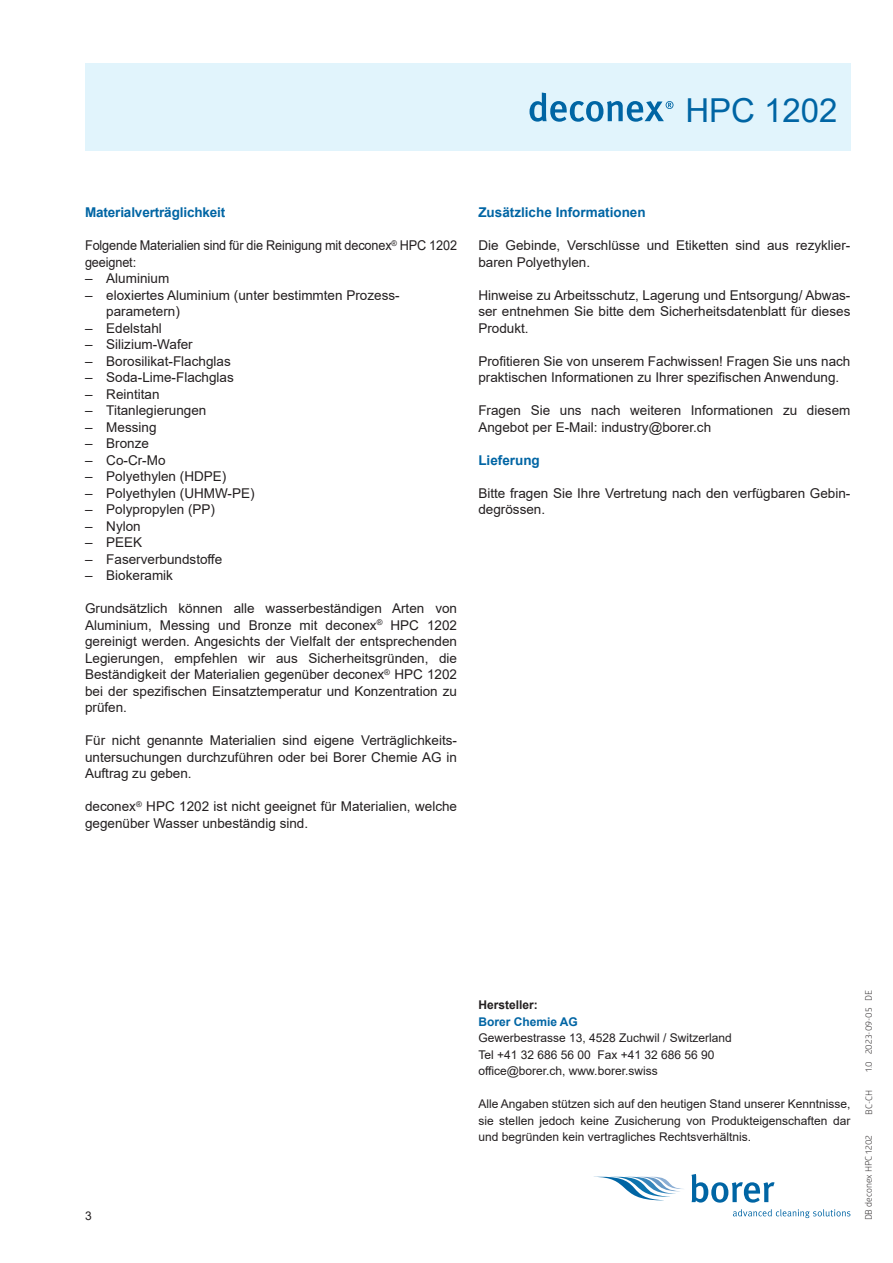
<style>
.page{position:relative;width:893px;height:1263px;background:#fff}
.page>*{position:absolute;margin:0;border:0;box-sizing:border-box;transform-origin:0 0}
.t1{font:33px "Arial";color:#0065a4}
.t2{font:13.5px/16.5px "Arial";color:#231f20}
.t3{font:13.5px/16.5px "Arial";color:#231f20;scale:.94 1}
.t4{font:700 13.5px "Arial";color:#0065a4}
.t5{font:12px/16.5px "Arial";color:#231f20}
.t6{font:700 12px "Arial";color:#0065a4}
.t7{font:700 12px "Arial";color:#231f20}
.t8{font:9px "Glober";color:#231f20}
</style>
<div class="page">
<svg style="left:598px;top:1177px;width:85px;height:23px"></svg>
<svg style="left:691px;top:1174px;width:83px;height:28px"></svg>
<svg style="left:733px;top:1209px;width:117px;height:9px"></svg>
<div style="left:85px;top:64px;width:765px;height:87px;background:#e1f4fc"></div>
<svg style="left:529px;top:93px;width:144px;height:29px"></svg>
<h1 class="t1" style="left:685px;top:88px;width:154px">HPC 1202</h1>
<p class="t4" style="left:85px;top:203px;width:142px">Materialverträglichkeit</p>
<p class="t3" style="left:85px;top:237px;width:397px">Folgende Materialien sind für die Reinigung mit deconex<sup>®</sup> HPC 1202 geeignet:</p>
<p class="t2" style="left:85px;top:270px;width:86px">– Aluminium</p>
<p class="t2" style="left:106px;top:286px;width:295px;text-indent:-21px">– eloxiertes Aluminium (unter bestimmten Prozess&shy;parametern)</p>
<p class="t2" style="left:85px;top:319px;width:78px">– Edelstahl</p>
<p class="t2" style="left:85px;top:336px;width:109px">– Silizium-Wafer</p>
<p class="t2" style="left:85px;top:352px;width:147px">– Borosilikat-Flachglas</p>
<p class="t2" style="left:85px;top:369px;width:150px">– Soda-Lime-Flachglas</p>
<p class="t2" style="left:85px;top:385px;width:76px">– Reintitan</p>
<p class="t2" style="left:85px;top:402px;width:123px">– Titanlegierungen</p>
<p class="t2" style="left:85px;top:418px;width:73px">– Messing</p>
<p class="t2" style="left:85px;top:435px;width:66px">– Bronze</p>
<p class="t2" style="left:85px;top:451px;width:82px">– Co-Cr-Mo</p>
<p class="t2" style="left:85px;top:468px;width:143px">– Polyethylen (HDPE)</p>
<p class="t2" style="left:85px;top:484px;width:171px">– Polyethylen (UHMW-PE)</p>
<p class="t2" style="left:85px;top:501px;width:132px">– Polypropylen (PP)</p>
<p class="t2" style="left:85px;top:517px;width:57px">– Nylon</p>
<p class="t2" style="left:85px;top:534px;width:59px">– PEEK</p>
<p class="t2" style="left:85px;top:550px;width:139px">– Faserverbundstoffe</p>
<p class="t2" style="left:85px;top:567px;width:90px">– Biokeramik</p>
<p class="t2" style="left:85px;top:600px;width:374px;text-align:justify">Grundsätzlich können alle wasserbeständigen Arten von Aluminium, Messing und Bronze mit deconex<sup>®</sup> HPC 1202 gereinigt werden. Angesichts der Vielfalt der entsprechenden Legierungen, empfehlen wir aus Sicherheitsgründen, die Beständigkeit der Materialien gegenüber deconex<sup>®</sup> HPC 1202 bei der spezifischen Einsatztemperatur und Konzentration zu prüfen.</p>
<p class="t2" style="left:85px;top:732px;width:374px;text-align:justify">Für nicht genannte Materialien sind eigene Verträglichkeits&shy;untersuchungen durchzuführen oder bei Borer Chemie AG in Auftrag zu geben.</p>
<p class="t2" style="left:85px;top:798px;width:374px">deconex<sup>®</sup> HPC 1202 ist nicht geeignet für Materialien, welche gegenüber Wasser unbeständig sind.</p>
<p class="t4" style="left:478px;top:203px;width:169px">Zusätzliche Informationen</p>
<p class="t2" style="left:478px;top:237px;width:374px">Die Gebinde, Verschlüsse und Etiketten sind aus rezyklier&shy;baren Polyethylen.</p>
<p class="t2" style="left:478px;top:286px;width:374px;text-align:justify">Hinweise zu Arbeitsschutz, Lagerung und Entsorgung/ Abwas&shy;ser entnehmen Sie bitte dem Sicherheitsdatenblatt für dieses Produkt.</p>
<p class="t2" style="left:478px;top:352px;width:374px">Profitieren Sie von unserem Fachwissen! Fragen Sie uns nach praktischen Informationen zu Ihrer spezifischen Anwendung.</p>
<p class="t2" style="left:478px;top:402px;width:374px">Fragen Sie uns nach weiteren Informationen zu diesem<br>Angebot per E-Mail: industry@borer.ch</p>
<p class="t4" style="left:478px;top:450px;width:63px">Lieferung</p>
<p class="t2" style="left:478px;top:484px;width:374px">Bitte fragen Sie Ihre Vertretung nach den verfügbaren Gebin&shy;degrössen.</p>
<p class="t5" style="left:85px;top:1208px;width:8px">3</p>
<p class="t7" style="left:478px;top:996px;width:61px">Hersteller:</p>
<p class="t6" style="left:478px;top:1013px;width:101px">Borer Chemie AG</p>
<p class="t5" style="left:478px;top:1029px;width:255px">Gewerbestrasse 13, 4528 Zuchwil / Switzerland<br>Tel +41 32 686 56 00 Fax +41 32 686 56 90 office@borer.ch, www.borer.swiss</p>
<p class="t5" style="left:478px;top:1095px;width:374px;text-align:justify">Alle Angaben stützen sich auf den heutigen Stand unserer Kenntnisse, sie stellen jedoch keine Zusicherung von Produkteigenschaften dar und begründen kein vertragliches Rechtsverhältnis.</p>
<p class="t8" style="left:862px;top:1072px;width:84px;rotate:-90deg">1.0 2023-09-05 DE</p>
<p class="t8" style="left:863px;top:1114px;width:26px;rotate:-90deg">BC-CH</p>
<p class="t8" style="left:862px;top:1220px;width:87px;rotate:-90deg">DB deconex HPC 1202</p>
</div>
